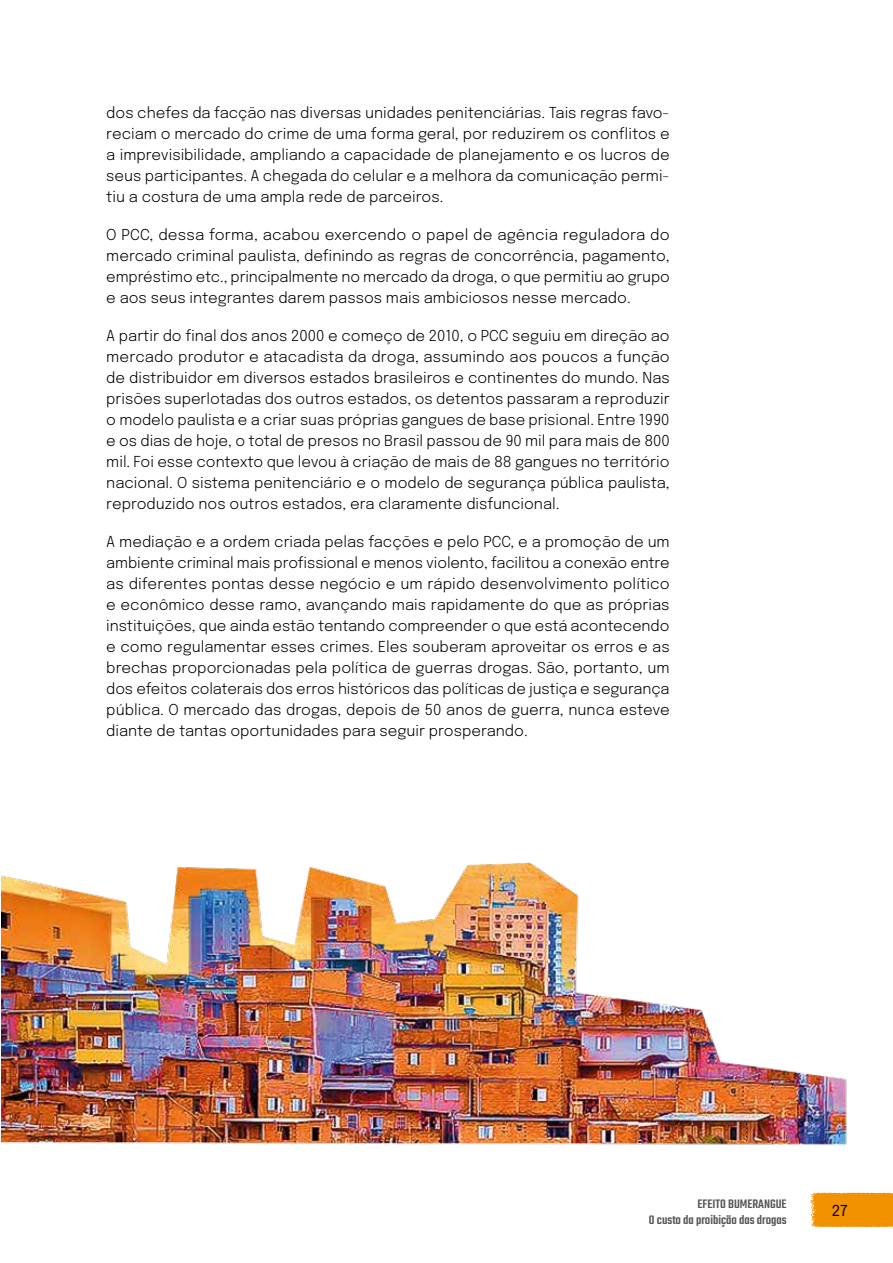
<style>
.page{position:relative;width:893px;height:1263px;background:#fff}
.page>*{position:absolute;margin:0;border:0;box-sizing:border-box;transform-origin:0 0}
.t1{font:300 15px/21px "Epilogue";color:#000;text-align:justify}
.t2{font:15px "Epilogue";color:#000}
.t3{font:500 13.5px/16.2px "Teko";color:#575756;text-align:right}
</style>
<div class="page">
<svg style="left:810px;top:1193px;width:83px;height:34px;background:#f39609"></svg>
<img style="left:2px;top:862px;width:887px;height:331px">
<p class="t1" style="left:106px;top:101px;width:565px">dos chefes da facção nas diversas unidades penitenciárias. Tais regras favo&shy;reciam o mercado do crime de uma forma geral, por reduzirem os conflitos e a imprevisibilidade, ampliando a capacidade de planejamento e os lucros de seus participantes. A chegada do celular e a melhora da comunicação permi&shy;tiu a costura de uma ampla rede de parceiros.</p>
<p class="t1" style="left:106px;top:223px;width:565px">O PCC, dessa forma, acabou exercendo o papel de agência reguladora do mercado criminal paulista, definindo as regras de concorrência, pagamento, empréstimo etc., principalmente no mercado da droga, o que permitiu ao grupo e aos seus integrantes darem passos mais ambiciosos nesse mercado.</p>
<p class="t1" style="left:106px;top:324px;width:565px">A partir do final dos anos 2000 e começo de 2010, o PCC seguiu em direção ao mercado produtor e atacadista da droga, assumindo aos poucos a função de distribuidor em diversos estados brasileiros e continentes do mundo. Nas prisões superlotadas dos outros estados, os detentos passaram a reproduzir o modelo paulista e a criar suas próprias gangues de base prisional. Entre 1990 e os dias de hoje, o total de presos no Brasil passou de 90 mil para mais de 800 mil. Foi esse contexto que levou à criação de mais de 88 gangues no território nacional. O sistema penitenciário e o modelo de segurança pública paulista, reproduzido nos outros estados, era claramente disfuncional.</p>
<p class="t1" style="left:106px;top:530px;width:565px">A mediação e a ordem criada pelas facções e pelo PCC, e a promoção de um ambiente criminal mais profissional e menos violento, facilitou a conexão entre as diferentes pontas desse negócio e um rápido desenvolvimento político e econômico desse ramo, avançando mais rapidamente do que as próprias instituições, que ainda estão tentando compreender o que está acontecendo e como regulamentar esses crimes. Eles souberam aproveitar os erros e as brechas proporcionadas pela política de guerras drogas. São, portanto, um dos efeitos colaterais dos erros históricos das políticas de justiça e segurança pública. O mercado das drogas, depois de 50 anos de guerra, nunca esteve diante de tantas oportunidades para seguir prosperando.</p>
<p class="t3" style="left:649px;top:1197px;width:139px">EFEITO BUMERANGUE<br>O custo da proibição das drogas</p>
<p class="t2" style="left:832px;top:1200px;width:18px">27</p>
</div>
